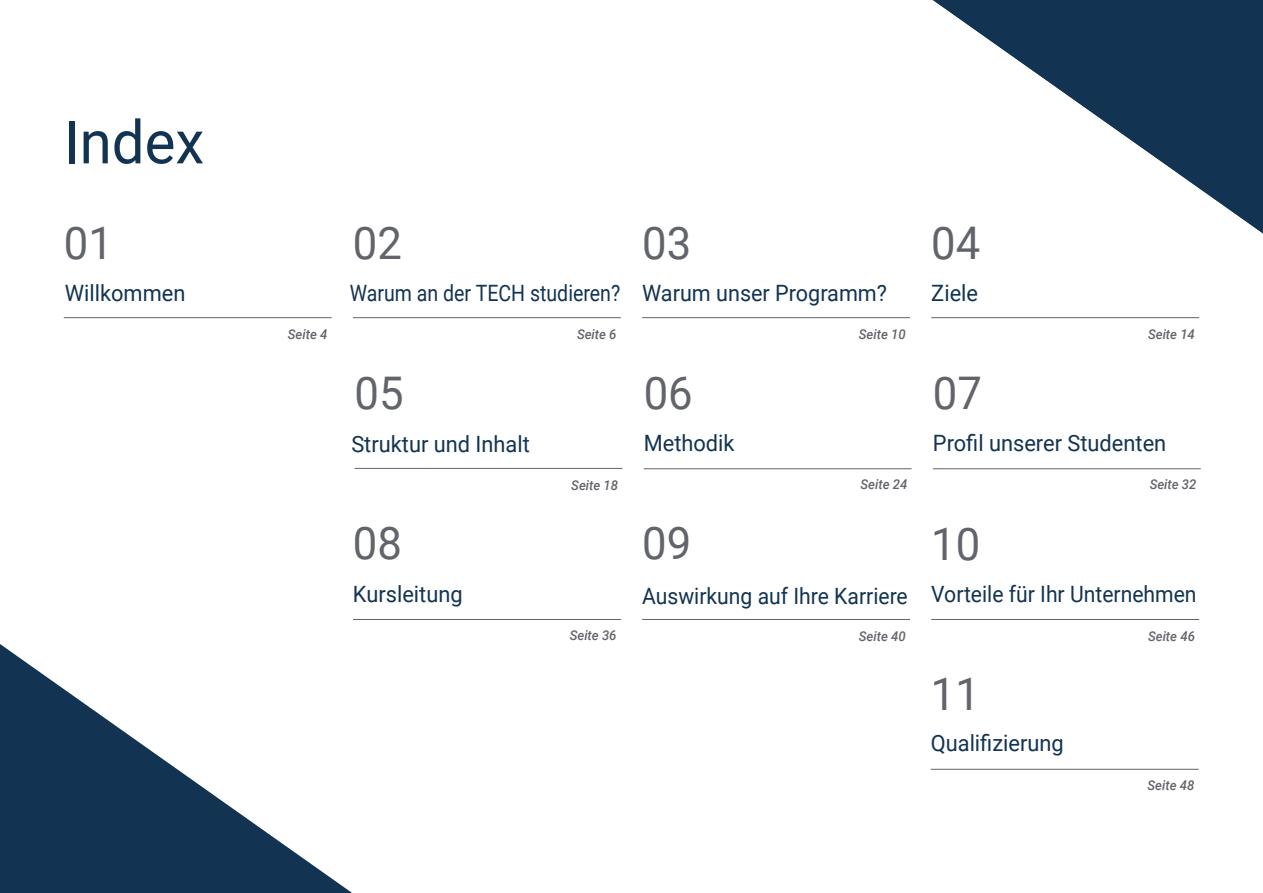
<style>
.page{position:relative;width:1263px;height:893px;background:#fff}
.page>*{position:absolute;margin:0;border:0;box-sizing:border-box;transform-origin:0 0}
.t1{font:60px "Roboto";color:#123352}
.t2{font:45px "Roboto";color:#61646a}
.t3{font:22.5px "Roboto";color:#123352}
.t4{font:22.5px "Roboto";color:#123352;scale:.94 1}
.t5{font:22.5px "Roboto";color:#123352;scale:.87 1}
.t6{font:22.5px "Roboto";color:#123352;scale:.96 1}
.t7{font:italic 500 13.5px "Roboto";color:#61646a}
</style>
<div class="page">
<svg style="left:0;top:644px;width:352px;height:249px"></svg>
<hr style="left:64px;top:317px;width:268px;height:1px;background:#61646a">
<hr style="left:644px;top:468px;width:268px;height:1px;background:#61646a">
<hr style="left:353px;top:317px;width:268px;height:1px;background:#61646a">
<hr style="left:355px;top:468px;width:267px;height:1px;background:#61646a">
<hr style="left:933px;top:468px;width:268px;height:1px;background:#61646a">
<hr style="left:642px;top:619px;width:268px;height:1px;background:#61646a">
<hr style="left:931px;top:619px;width:268px;height:1px;background:#61646a">
<hr style="left:931px;top:769px;width:268px;height:1px;background:#61646a">
<hr style="left:642px;top:317px;width:268px;height:1px;background:#61646a">
<hr style="left:353px;top:619px;width:268px;height:1px;background:#61646a">
<hr style="left:931px;top:317px;width:268px;height:1px;background:#61646a">
<svg style="left:933px;top:0;width:330px;height:233px"></svg>
<h1 class="t1" style="left:64px;top:100px;width:142px">Index</h1>
<h2 class="t2" style="left:64px;top:211px;width:51px">01</h2>
<h2 class="t2" style="left:353px;top:211px;width:51px">02</h2>
<h2 class="t2" style="left:642px;top:211px;width:51px">03</h2>
<h2 class="t2" style="left:931px;top:211px;width:51px">04</h2>
<p class="t3" style="left:65px;top:277px;width:122px">Willkommen</p>
<p class="t3" style="left:931px;top:277px;width:48px">Ziele</p>
<p class="t5" style="left:350px;top:277px;width:312px">Warum an der TECH studieren?</p>
<p class="t6" style="left:642px;top:277px;width:257px">Warum unser Programm?</p>
<p class="t7" style="left:288px;top:325px;width:41px">Seite 4</p>
<h2 class="t2" style="left:355px;top:362px;width:51px">05</h2>
<p class="t7" style="left:577px;top:325px;width:41px">Seite 6</p>
<h2 class="t2" style="left:644px;top:361px;width:51px">06</h2>
<p class="t7" style="left:859px;top:325px;width:48px">Seite 10</p>
<h2 class="t2" style="left:933px;top:361px;width:51px">07</h2>
<p class="t7" style="left:1148px;top:325px;width:48px">Seite 14</p>
<p class="t3" style="left:351px;top:428px;width:180px">Struktur und Inhalt</p>
<p class="t3" style="left:644px;top:427px;width:92px">Methodik</p>
<p class="t3" style="left:933px;top:427px;width:235px">Profil unserer Studenten</p>
<h2 class="t2" style="left:353px;top:512px;width:51px">08</h2>
<p class="t3" style="left:353px;top:578px;width:111px">Kursleitung</p>
<p class="t7" style="left:571px;top:475px;width:48px">Seite 18</p>
<p class="t7" style="left:1150px;top:475px;width:48px">Seite 32</p>
<p class="t7" style="left:860px;top:475px;width:48px">Seite 24</p>
<h2 class="t2" style="left:642px;top:512px;width:51px">09</h2>
<h2 class="t2" style="left:931px;top:512px;width:51px">10</h2>
<p class="t7" style="left:570px;top:625px;width:48px">Seite 36</p>
<p class="t4" style="left:642px;top:580px;width:284px">Auswirkung auf Ihre Karriere</p>
<p class="t4" style="left:931px;top:578px;width:284px">Vorteile für Ihr Unternehmen</p>
<p class="t7" style="left:859px;top:626px;width:48px">Seite 40</p>
<p class="t7" style="left:1148px;top:626px;width:48px">Seite 46</p>
<h2 class="t2" style="left:931px;top:662px;width:51px">11</h2>
<p class="t3" style="left:931px;top:727px;width:134px">Qualifizierung</p>
<p class="t7" style="left:1147px;top:776px;width:48px">Seite 48</p>
</div>
